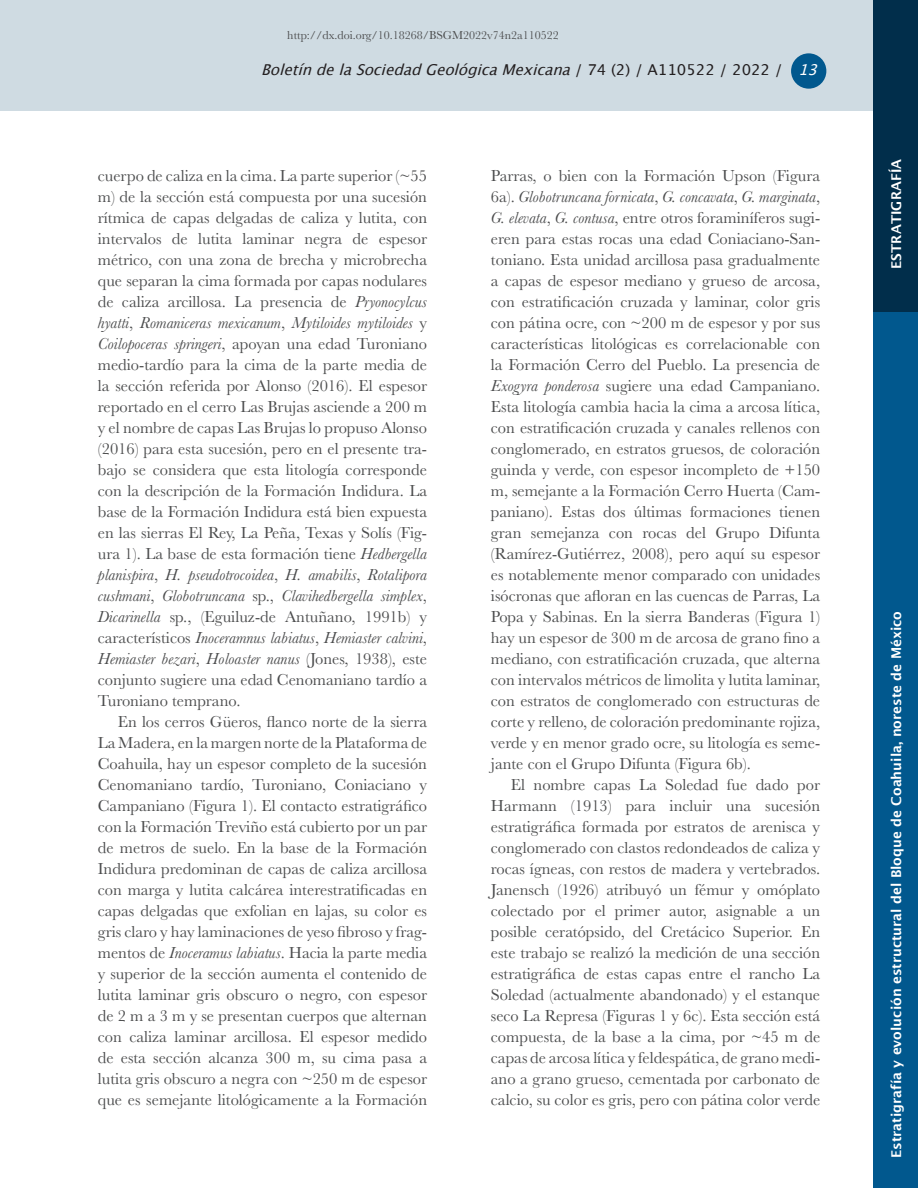
<style>
.page{position:relative;width:918px;height:1188px;background:#fff}
.page>*{position:absolute;margin:0;border:0;box-sizing:border-box;transform-origin:0 0}
.Indented-text{font:16.5px/21px "Baskerville";color:#4b4c4d;text-align:justify}
.t1{font:italic 15px "Lucida Grande";color:#231f20}
.Sección{font:600 13.5px "Lucida Sans";color:#fff}
.t2{font:12px "Baskerville";color:#4b4c4d}
.s1{font-style:normal}
.s2{color:#fff}
.s3{font-style:italic}
</style>
<div class="page">
<div style="left:874px;top:311px;width:44px;height:877px;background:#01588e"></div>
<div style="left:0;top:0;width:874px;height:111px;background:#cfdbe2"></div>
<div style="left:791px;top:53px;width:35px;height:36px;background:#01588e;border-radius:50%"></div>
<div style="left:874px;top:0;width:44px;height:311px;background:#012e4b"></div>
<p class="t2" style="left:287px;top:27px;width:273px">http://dx.doi.org/10.18268/BSGM2022v74n2a110522</p>
<p class="t1" style="left:261px;top:59px;width:563px">BoletíndelaSociedadGeológicaMexicana<span class="s1">/ 7 4 ( 2 ) / A 1 1 0 5 2 2 / 2 0 2 2 /</span> <span class="s2">13</span></p>
<p class="Indented-text" style="left:98px;top:166px;width:331px">cuerpo de caliza en la cima. La parte superior (~55 m) de la sección está compuesta por una sucesión rítmica de capas delgadas de caliza y lutita, con intervalos de lutita laminar negra de espesor métrico, con una zona de brecha y microbrecha que separan la cima formada por capas nodulares de caliza arcillosa. La presencia de <span class="s3">Pryonocylcus hyatti</span>, <span class="s3">Romaniceras mexicanum</span>, <span class="s3">Mytiloides mytiloides</span> y <span class="s3">Coilopoceras springeri</span>, apoyan una edad Turoniano medio-tardío para la cima de la parte media de la sección referida por Alonso (2016). El espesor reportado en el cerro Las Brujas asciende a 200 m y el nombre de capas Las Brujas lo propuso Alonso (2016) para esta sucesión, pero en el presente tra&shy;bajo se considera que esta litología corresponde con la descripción de la Formación Indidura. La base de la Formación Indidura está bien expuesta en las sierras El Rey, La Peña, Texas y Solís (Fig&shy;ura 1). La base de esta formación tiene <span class="s3">Hedbergella planispira</span>, <span class="s3">H. pseudotrocoidea</span>, <span class="s3">H. amabilis</span>, <span class="s3">Rotalipora cushmani</span>, <span class="s3">Globotruncana</span> sp., <span class="s3">Clavihedbergella simplex</span>, <span class="s3">Dicarinella</span> sp., (Eguiluz-de Antuñano, 1991b) y característicos <span class="s3">Inoceramnus labiatus</span>, <span class="s3">Hemiaster calvini</span>, <span class="s3">Hemiaster bezari</span>, <span class="s3">Holoaster nanus</span> (Jones, 1938), este conjunto sugiere una edad Cenomaniano tardío a Turoniano temprano.</p>
<p class="Indented-text" style="left:98px;top:712px;width:331px;text-indent:20px">En los cerros Güeros, flanco norte de la sierra La Madera, en la margen norte de la Plataforma de Coahuila, hay un espesor completo de la sucesión Cenomaniano tardío, Turoniano, Coniaciano y Campaniano (Figura 1). El contacto estratigráfico con la Formación Treviño está cubierto por un par de metros de suelo. En la base de la Formación Indidura predominan de capas de caliza arcillosa con marga y lutita calcárea interestratificadas en capas delgadas que exfolian en lajas, su color es gris claro y hay laminaciones de yeso fibroso y frag&shy;mentos de <span class="s3">Inoceramus labiatus</span>. Hacia la parte media y superior de la sección aumenta el contenido de lutita laminar gris obscuro o negro, con espesor de 2 m a 3 m y se presentan cuerpos que alternan con caliza laminar arcillosa. El espesor medido de esta sección alcanza 300 m, su cima pasa a lutita gris obscuro a negra con ~250 m de espesor que es semejante litológicamente a la Formación</p>
<p class="Indented-text" style="left:491px;top:166px;width:331px">Parras, o bien con la Formación Upson (Figura 6a). <span class="s3">Globotruncana fornicata</span>, <span class="s3">G. concavata</span>, <span class="s3">G. marginata</span>, <span class="s3">G. elevata</span>, <span class="s3">G. contusa</span>, entre otros foraminíferos sugi&shy;eren para estas rocas una edad Coniaciano-San&shy;toniano. Esta unidad arcillosa pasa gradualmente a capas de espesor mediano y grueso de arcosa, con estratificación cruzada y laminar, color gris con pátina ocre, con ~200 m de espesor y por sus características litológicas es correlacionable con la Formación Cerro del Pueblo. La presencia de <span class="s3">Exogyra ponderosa</span> sugiere una edad Campaniano.<br>Esta litología cambia hacia la cima a arcosa lítica, con estratificación cruzada y canales rellenos con conglomerado, en estratos gruesos, de coloración guinda y verde, con espesor incompleto de +150 m, semejante a la Formación Cerro Huerta (Cam&shy;paniano). Estas dos últimas formaciones tienen gran semejanza con rocas del Grupo Difunta (Ramírez-Gutiérrez, 2008), pero aquí su espesor es notablemente menor comparado con unidades isócronas que afloran en las cuencas de Parras, La Popa y Sabinas. En la sierra Banderas (Figura 1) hay un espesor de 300 m de arcosa de grano fino a mediano, con estratificación cruzada, que alterna con intervalos métricos de limolita y lutita laminar, con estratos de conglomerado con estructuras de corte y relleno, de coloración predominante rojiza, verde y en menor grado ocre, su litología es seme&shy;jante con el Grupo Difunta (Figura 6b).</p>
<p class="Indented-text" style="left:491px;top:775px;width:331px;text-indent:20px">El nombre capas La Soledad fue dado por Harmann (1913) para incluir una sucesión estratigráfica formada por estratos de arenisca y conglomerado con clastos redondeados de caliza y rocas ígneas, con restos de madera y vertebrados.<br>Janensch (1926) atribuyó un fémur y omóplato colectado por el primer autor, asignable a un posible ceratópsido, del Cretácico Superior. En este trabajo se realizó la medición de una sección estratigráfica de estas capas entre el rancho La Soledad (actualmente abandonado) y el estanque seco La Represa (Figuras 1 y 6c). Esta sección está compuesta, de la base a la cima, por ~45 m de capas de arcosa lítica y feldespática, de grano medi&shy;ano a grano grueso, cementada por carbonato de calcio, su color es gris, pero con pátina color verde</p>
<p class="Sección" style="left:889px;top:269px;width:111px;rotate:-90deg">ESTRATIGRAFÍA</p>
<p class="Sección" style="left:889px;top:1158px;width:548px;rotate:-90deg">Estratigrafía y evolución estructural del Bloque de Coahuila, noreste de México</p>
</div>
